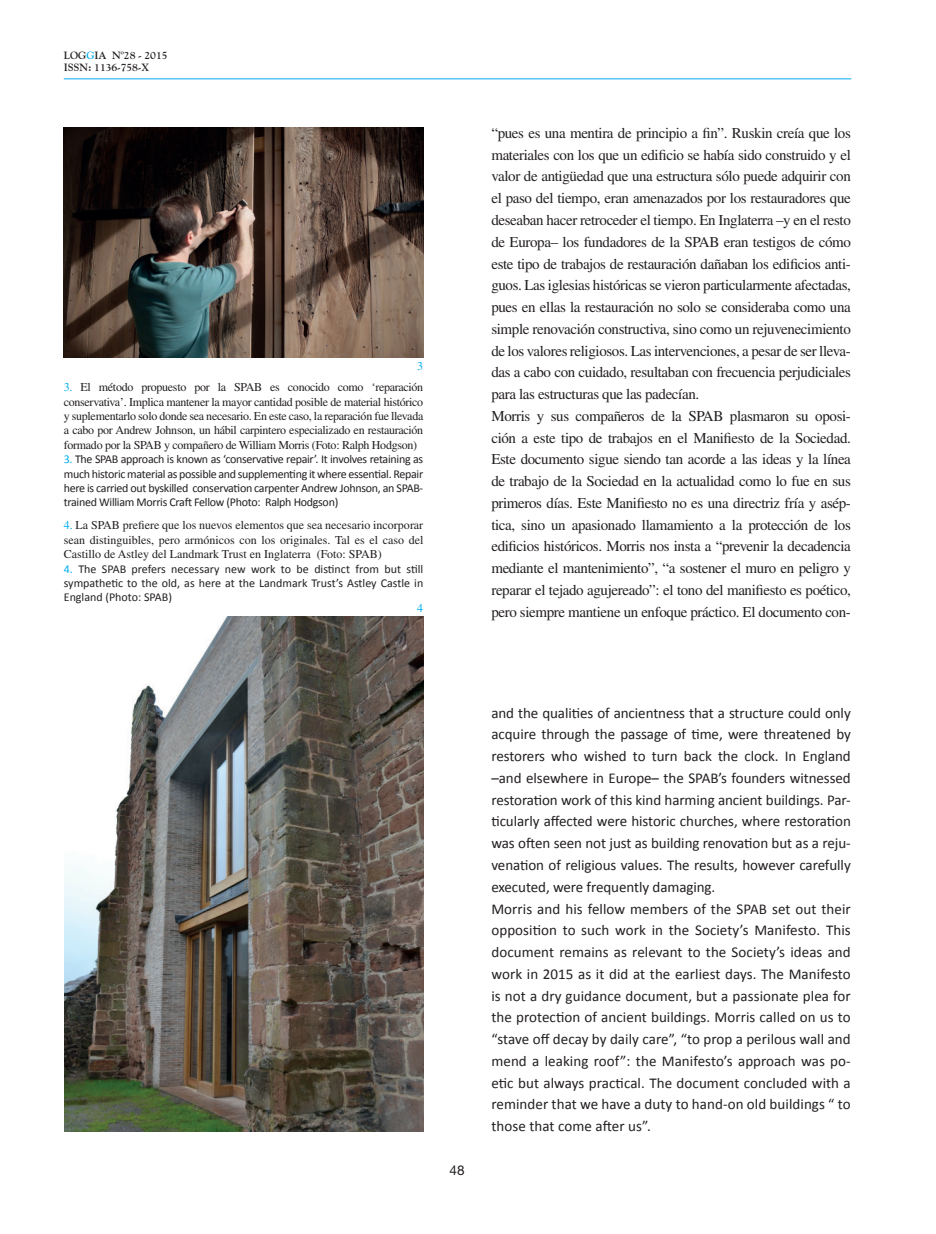
<style>
.page{position:relative;width:936px;height:1234px;background:#fff}
.page>*{position:absolute;margin:0;border:0;box-sizing:border-box;transform-origin:0 0}
.t1{font:15px/21.8px "Times LT Std";letter-spacing:-.025em;color:#231f20}
.t2{font:15px/21.8px "Calibri";letter-spacing:-.005em;color:#231f20}
.t3{font:13.5px "Helvetica Neue LT Std";color:#231f20}
.t4{font:12px/14.4px "Times LT Std";letter-spacing:-.025em;color:#231f20;text-align:justify}
.t5{font:12px/14.4px "Calibri";letter-spacing:-.025em;color:#231f20;text-align:justify}
.t6{font:12px "Times LT Std";color:#00aeef}
.t7{font:700 10.5px/12.6px "Goudy Std";letter-spacing:-.01em;color:#231f20}
.s1{color:#00aeef}
</style>
<div class="page">
<hr style="left:64px;top:79px;width:787px;height:1px;background:#00aeef">
<img style="left:64px;top:128px;width:359px;height:229px">
<img style="left:65px;top:617px;width:358px;height:514px">
<p class="t7" style="left:64px;top:49px;width:105px">LOG<span class="s1">G</span>IA Nº28 - 2015<br>ISSN: 1136-758-X</p>
<p class="t6" style="left:417px;top:359px;width:7px">3</p>
<p class="t4" style="left:64px;top:380px;width:361px"><span class="s1">3.</span> El método propuesto por la SPAB es conocido como ‘reparación conservativa’. Implica mantener la mayor cantidad posible de material histórico y suplementarlo solo donde sea necesario. En este caso, la reparación fue llevada a cabo por Andrew Johnson, un hábil carpintero especializado en restauración formado por la SPAB y compañero de William Morris (Foto: Ralph Hodgson)</p>
<p class="t5" style="left:64px;top:452px;width:361px"><span class="s1">3.</span> The SPAB approach is known as ‘conservative repair’. It involves retaining as much historic material as possible and supplementing it where essential. Repair here is carried out byskilled conservation carpenter Andrew Johnson, an SPAB&shy;trained William Morris Craft Fellow (Photo: Ralph Hodgson)</p>
<p class="t4" style="left:64px;top:518px;width:361px"><span class="s1">4.</span> La SPAB prefiere que los nuevos elementos que sea necesario incorporar sean distinguibles, pero armónicos con los originales. Tal es el caso del Castillo de Astley del Landmark Trust en Inglaterra (Foto: SPAB)</p>
<p class="t5" style="left:64px;top:561px;width:361px"><span class="s1">4.</span> The SPAB prefers necessary new work to be distinct from but still sympathetic to the old, as here at the Landmark Trust’s Astley Castle in England (Photo: SPAB)</p>
<p class="t6" style="left:417px;top:601px;width:7px">4</p>
<p class="t1" style="left:491px;top:122px;width:361px">“pues es una mentira de principio a fin”. Ruskin creía que los materiales con los que un edificio se había sido construido y el valor de antigüedad que una estructura sólo puede adquirir con el paso del tiempo, eran amenazados por los restauradores que deseaban hacer retroceder el tiempo. En Inglaterra –y en el resto de Europa– los fundadores de la SPAB eran testigos de cómo este tipo de trabajos de restauración dañaban los edificios anti&shy;guos. Las iglesias históricas se vieron particularmente afectadas, pues en ellas la restauración no solo se consideraba como una simple renovación constructiva, sino como un rejuvenecimiento de los valores religiosos. Las intervenciones, a pesar de ser lleva&shy;das a cabo con cuidado, resultaban con frecuencia perjudiciales para las estructuras que las padecían.<br>Morris y sus compañeros de la SPAB plasmaron su oposi&shy;ción a este tipo de trabajos en el Manifiesto de la Sociedad.<br>Este documento sigue siendo tan acorde a las ideas y la línea de trabajo de la Sociedad en la actualidad como lo fue en sus primeros días. Este Manifiesto no es una directriz fría y asép&shy;tica, sino un apasionado llamamiento a la protección de los edificios históricos. Morris nos insta a “prevenir la decadencia mediante el mantenimiento”, “a sostener el muro en peligro y reparar el tejado agujereado”: el tono del manifiesto es poético, pero siempre mantiene un enfoque práctico. El documento con-</p>
<p class="t3" style="left:449px;top:1161px;width:17px">48</p>
<p class="t2" style="left:491px;top:701px;width:361px">and the qualities of ancientness that a structure could only acquire through the passage of time, were threatened by restorers who wished to turn back the clock. In England –and elsewhere in Europe– the SPAB’s founders witnessed restoration work of this kind harming ancient buildings. Par&shy;ticularly affected were historic churches, where restoration was often seen not just as building renovation but as a reju&shy;venation of religious values. The results, however carefully executed, were frequently damaging.<br>Morris and his fellow members of the SPAB set out their opposition to such work in the Society’s Manifesto. This document remains as relevant to the Society’s ideas and work in 2015 as it did at the earliest days. The Manifesto is not a dry guidance document, but a passionate plea for the protection of ancient buildings. Morris called on us to “stave off decay by daily care”, “to prop a perilous wall and mend a leaking roof”: the Manifesto’s approach was po&shy;etic but always practical. The document concluded with a reminder that we have a duty to hand-on old buildings “ to those that come after us”.</p>
</div>
